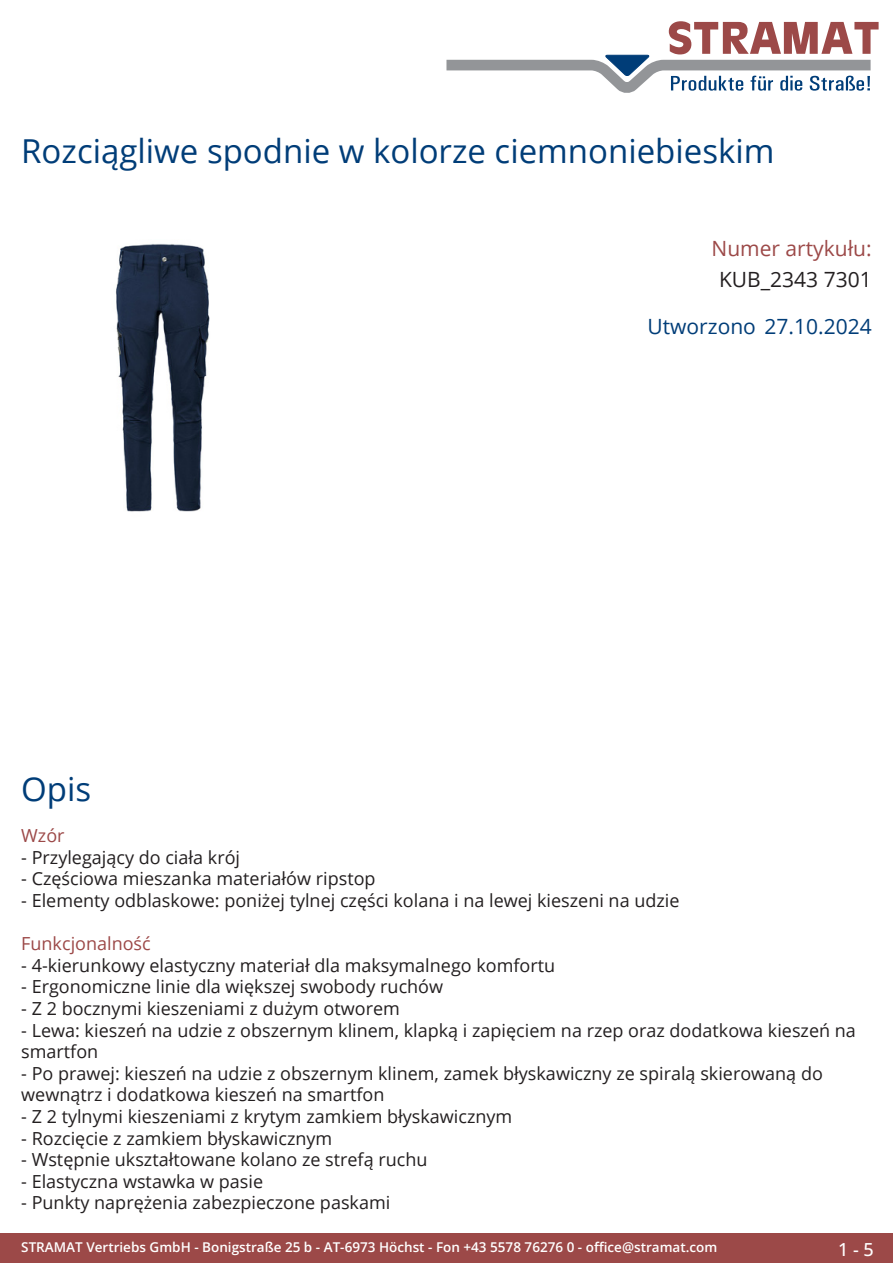
<style>
.page{position:relative;width:893px;height:1263px;background:#fff}
.page>*{position:absolute;margin:0;border:0;box-sizing:border-box;transform-origin:0 0}
.Produkttitel{font:33px "Open Sans";color:#003d78}
.Erstellungsdatum{font:21px "Open Sans";color:#003d78}
.TechDaten_Überschrif{font:21px "Open Sans";color:#9c4948}
.TechDaten_Inhalt{font:21px "Open Sans";color:#231f20}
.Beschreibung_Text{font:18px/21.6px "Open Sans";color:#231f20}
.Beschreibung_Text-2{font:18px "Open Sans";color:#9c4948}
.t1{font:500 18px "Open Sans";color:#fff}
.t2{font:600 13.5px "Open Sans";color:#fff}
</style>
<div class="page">
<div style="left:0;top:1233px;width:893px;height:30px;background:#9c4948"></div>
<svg style="left:446px;top:21px;width:433px;height:72px"></svg>
<img style="left:116px;top:244px;width:94px;height:268px">
<p class="Produkttitel" style="left:21px;top:128px;width:755px">Rozciągliwe spodnie w kolorze ciemnoniebieskim</p>
<p class="TechDaten_Überschrif" style="left:711px;top:234px;width:162px">Numer artykułu:</p>
<p class="TechDaten_Inhalt" style="left:719px;top:265px;width:154px">KUB_2343 7301</p>
<p class="Erstellungsdatum" style="left:648px;top:312px;width:226px">Utworzono 27.10.2024</p>
<p class="Produkttitel" style="left:21px;top:766px;width:72px">Opis</p>
<p class="Beschreibung_Text-2" style="left:21px;top:823px;width:45px">Wzór</p>
<p class="Beschreibung_Text" style="left:21px;top:846px;width:220px">- Przylegający do ciała krój</p>
<p class="Beschreibung_Text" style="left:21px;top:867px;width:356px">- Częściowa mieszanka materiałów ripstop</p>
<p class="Beschreibung_Text" style="left:21px;top:889px;width:660px">- Elementy odblaskowe: poniżej tylnej części kolana i na lewej kieszeni na udzie</p>
<p class="Beschreibung_Text-2" style="left:21px;top:931px;width:131px">Funkcjonalność</p>
<p class="Beschreibung_Text" style="left:21px;top:954px;width:535px">- 4-kierunkowy elastyczny materiał dla maksymalnego komfortu</p>
<p class="Beschreibung_Text" style="left:21px;top:975px;width:423px">- Ergonomiczne linie dla większej swobody ruchów</p>
<p class="Beschreibung_Text" style="left:21px;top:997px;width:380px">- Z 2 bocznymi kieszeniami z dużym otworem</p>
<p class="Beschreibung_Text" style="left:21px;top:1019px;width:836px">- Lewa: kieszeń na udzie z obszernym klinem, klapką i zapięciem na rzep oraz dodatkowa kieszeń na smartfon</p>
<p class="Beschreibung_Text" style="left:21px;top:1062px;width:803px">- Po prawej: kieszeń na udzie z obszernym klinem, zamek błyskawiczny ze spiralą skierowaną do wewnątrz i dodatkowa kieszeń na smartfon</p>
<p class="Beschreibung_Text" style="left:21px;top:1105px;width:493px">- Z 2 tylnymi kieszeniami z krytym zamkiem błyskawicznym</p>
<p class="Beschreibung_Text" style="left:21px;top:1127px;width:313px">- Rozcięcie z zamkiem błyskawicznym</p>
<p class="Beschreibung_Text" style="left:21px;top:1148px;width:408px">- Wstępnie ukształtowane kolano ze strefą ruchu</p>
<p class="Beschreibung_Text" style="left:21px;top:1170px;width:243px">- Elastyczna wstawka w pasie</p>
<p class="Beschreibung_Text" style="left:21px;top:1191px;width:371px">- Punkty naprężenia zabezpieczone paskami</p>
<p class="t2" style="left:21px;top:1238px;width:698px">STRAMAT Vertriebs GmbH - Bonigstraße 25 b - AT-6973 Höchst - Fon +43 5578 76276 0 - office@stramat.com</p>
<p class="t1" style="left:838px;top:1237px;width:37px">1 - 5</p>
</div>
